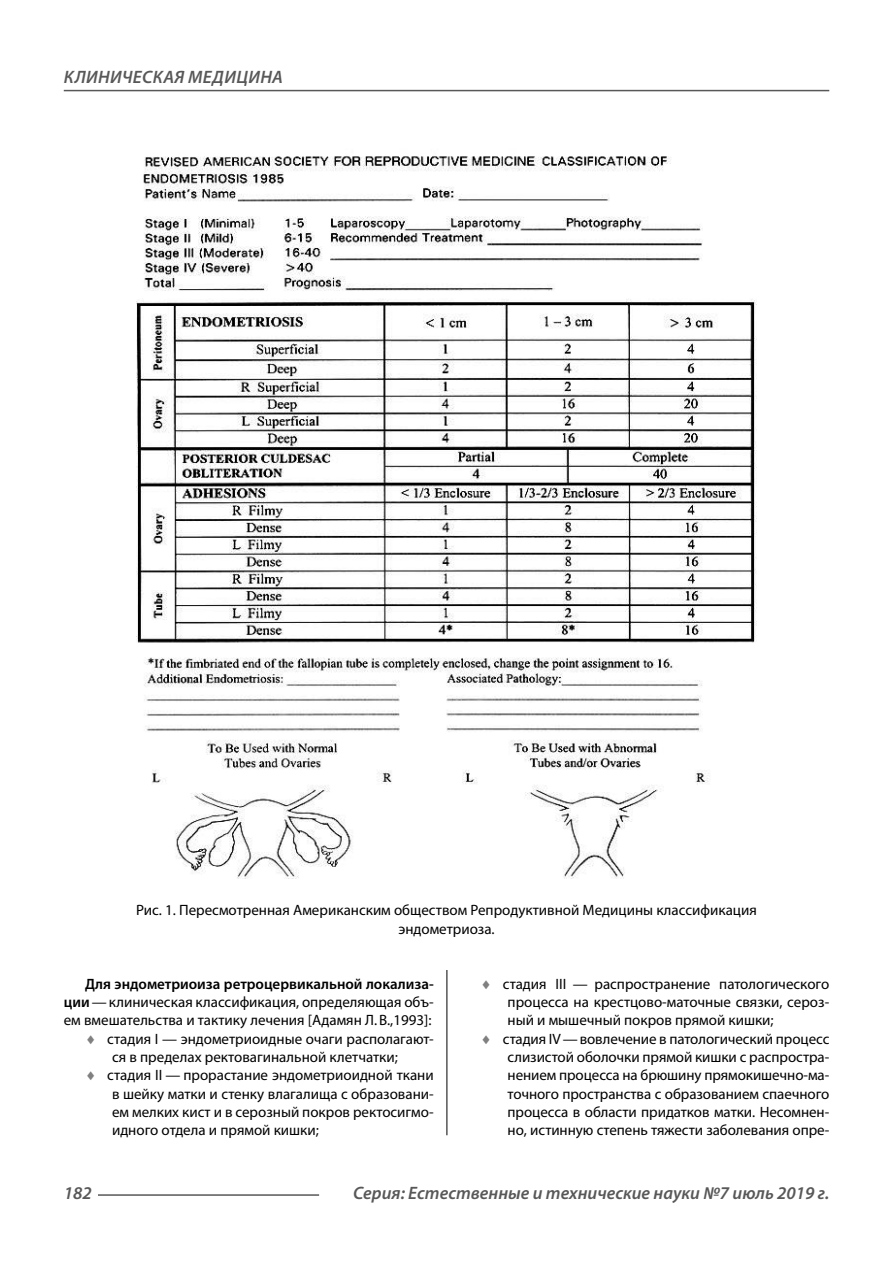
<style>
.page{position:relative;width:893px;height:1263px;background:#fff}
.page>*{position:absolute;margin:0;border:0;box-sizing:border-box;transform-origin:0 0}
.t1{font:italic 600 18px "Myriad Pro";color:#585858}
.t2{font:italic 600 18px "Myriad Pro";letter-spacing:.02em;color:#585858}
.t3{font:15px/18.3px "Myriad Pro";color:#000;text-align:justify}
.s1{font-weight:600}
.s2{color:#808080}
</style>
<div class="page">
<hr style="left:446px;top:128px;width:1px;height:1007px;background:#000">
<div style="left:64px;top:128px;width:765px;height:842px;background:#fff"></div>
<img style="left:136px;top:156px;width:620px;height:723px">
<hr style="left:98px;top:1194px;width:221px;height:2px;background:#585858">
<hr style="left:64px;top:90px;width:765px;height:1px;background:#585858">
<p class="t2" style="left:64px;top:71px;width:220px">КЛИНИЧЕСКАЯ МЕДИЦИНА</p>
<p class="t3" style="left:136px;top:902px;width:622px;text-align:center">Рис. 1. Пересмотренная Американским обществом Репродуктивной Медицины классификация эндометриоза.</p>
<p class="t3" style="left:64px;top:976px;width:371px;text-indent:21px"><span class="s1">Для эндометриоиза ретроцервикальной локализа&shy;ции</span>—клиническая классификация, определяющая объ&shy;ем вмешательства и тактику лечения [Адамян Л. В.,1993]:</p>
<p class="t3" style="left:85px;top:1031px;width:350px;text-align:center"><span class="s2">◻</span> стадия I — эндометриоидные очаги располагают&shy;ся в пределах ректовагинальной клетчатки;</p>
<p class="t3" style="left:112px;top:1067px;width:323px;text-indent:-27px"><span class="s2">◻</span> стадия II — прорастание эндометриоидной ткани в шей ку матки и стенку влагалища с образовани&shy;ем мелких кист и в серозный покров ректосигмо&shy;идного отдела и прямой кишки;</p>
<p class="t3" style="left:507px;top:976px;width:323px;text-indent:-27px"><span class="s2">◻</span> стадия III — распространение патологического процесса на крестцово-маточные связки, сероз&shy;ный и мышечный покров прямой кишки;</p>
<p class="t3" style="left:507px;top:1031px;width:323px;text-indent:-27px"><span class="s2">◻</span> стадия IV—вовлечение в патологический процесс слизистой оболочки прямой кишки с распростра&shy;нением процесса на брюшину прямокишечно-ма&shy;точного пространства с образованием спаечного процесса в области придатков матки. Несомнен&shy;но, истинную степень тяжести заболевания опре-</p>
<p class="t1" style="left:64px;top:1186px;width:30px">182</p>
<p class="t1" style="left:353px;top:1186px;width:478px">Серия: Естественные и технические науки №7 июль 2019 г.</p>
</div>
